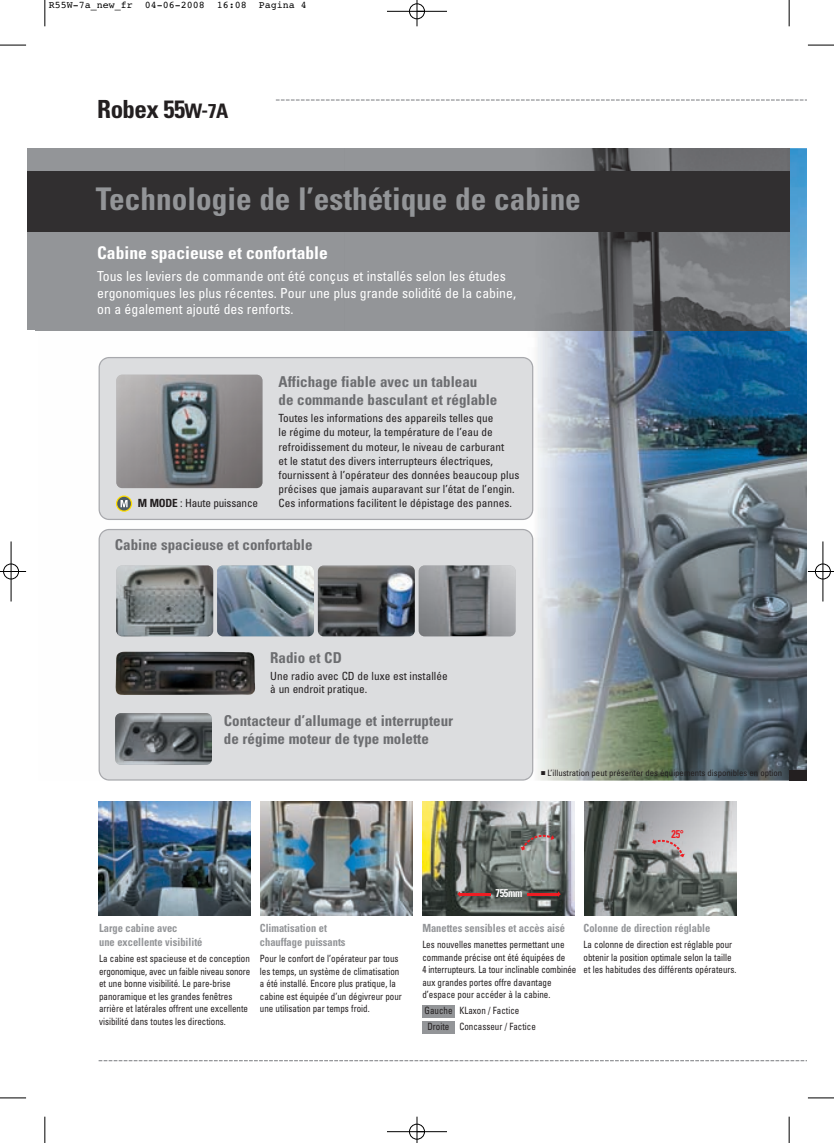
<style>
.page{position:relative;width:834px;height:1143px;background:#fff}
.page>*{position:absolute;margin:0;border:0;box-sizing:border-box;transform-origin:0 0}
.t1{font:700 condensed 31.25px "Univers LT Std";color:#939598}
.t2{font:700 condensed 25px "Univers LT Std";letter-spacing:-.02em;color:#231f20}
.t3{font:700 condensed 17.5px "Univers LT Std";color:#fff}
.t4{font:700 condensed 15px/18px "Univers LT Std";color:#6c6d70}
.t5{font:condensed 13.75px/16.5px "Univers LT Std";color:#fff}
.t6{font:condensed 11.25px/14.1px "Univers LT Std";color:#231f20}
.t7{font:700 condensed 11.25px/13.8px "Univers LT Std";color:#939598;scale:.93 1}
.t8{font:condensed 11.25px "Univers LT Std";letter-spacing:-.02em;color:#231f20}
.t9{font:700 condensed 11.25px "Univers LT Std";letter-spacing:-.02em;color:#fff;scale:.9 1}
.t10{font:700 condensed 11.25px "Univers LT Std";color:#ee1d23;scale:.9 1}
.t11{font:condensed 10px/12.5px "Univers LT Std";color:#231f20;scale:.9 1}
.t12{font:10px "Courier";color:#000}
.t13{font:condensed 8.75px "Univers LT Std";color:#231f20}
.s1{font-size:20px}
.s2{font-weight:700}
</style>
<div class="page">
<img style="left:99px;top:99px;width:708px;height:962px">
<div style="left:99px;top:357px;width:434px;height:163px;background:#dcdddf"></div>
<div style="left:99px;top:529px;width:434px;height:251px;background:#dcdddf"></div>
<img style="left:116px;top:375px;width:146px;height:113px;border-radius:6px">
<img style="left:116px;top:565px;width:97px;height:71px;border-radius:6px">
<img style="left:419px;top:565px;width:96px;height:71px;border-radius:6px">
<img style="left:217px;top:565px;width:97px;height:71px;border-radius:6px">
<img style="left:318px;top:565px;width:97px;height:71px;border-radius:6px">
<img style="left:115px;top:713px;width:97px;height:52px;border-radius:6px">
<svg style="left:116px;top:495px;width:16px;height:17px"></svg>
<svg style="left:117px;top:497px;width:14px;height:13px"></svg>
<svg style="left:121px;top:500px;width:7px;height:7px"></svg>
<div style="left:27px;top:148px;width:9px;height:182px;background:#939598"></div>
<img style="left:36px;top:148px;width:753px;height:182px">
<div style="left:27px;top:171px;width:762px;height:60px;background:#312f30"></div>
<img style="left:115px;top:651px;width:140px;height:44px">
<div style="left:422px;top:1005px;width:33px;height:12px;background:#939598"></div>
<div style="left:422px;top:1021px;width:33px;height:12px;background:#939598"></div>
<svg style="left:45px;top:0;width:1px;height:26px"></svg>
<svg style="left:0;top:45px;width:26px;height:1px"></svg>
<svg style="left:789px;top:0;width:1px;height:26px"></svg>
<svg style="left:808px;top:45px;width:26px;height:1px"></svg>
<svg style="left:45px;top:1116px;width:1px;height:26px"></svg>
<svg style="left:0;top:1097px;width:26px;height:1px"></svg>
<svg style="left:789px;top:1116px;width:1px;height:26px"></svg>
<svg style="left:808px;top:1097px;width:26px;height:1px"></svg>
<div style="left:409px;top:1123px;width:16px;height:16px;border:1px solid #fff;border-radius:50%"></div>
<div style="left:3px;top:563px;width:16px;height:16px;border:1px solid #fff;border-radius:50%"></div>
<div style="left:815px;top:563px;width:15px;height:16px;border:1px solid #fff;border-radius:50%"></div>
<hr style="left:387px;top:11px;width:60px;height:1px;background:#000">
<hr style="left:387px;top:1131px;width:60px;height:1px;background:#000">
<hr style="left:11px;top:541px;width:1px;height:60px;background:#000">
<hr style="left:822px;top:541px;width:1px;height:60px;background:#000">
<svg style="left:417px;top:0;width:1px;height:26px"></svg>
<svg style="left:417px;top:1116px;width:1px;height:26px"></svg>
<svg style="left:0;top:571px;width:26px;height:1px"></svg>
<svg style="left:808px;top:571px;width:26px;height:1px"></svg>
<div style="left:409px;top:4px;width:16px;height:15px;border:1px solid #000;border-radius:50%"></div>
<div style="left:409px;top:1124px;width:16px;height:15px;border:1px solid #000;border-radius:50%"></div>
<div style="left:3px;top:564px;width:16px;height:15px;border:1px solid #000;border-radius:50%"></div>
<div style="left:815px;top:564px;width:15px;height:15px;border:1px solid #000;border-radius:50%"></div>
<p class="t12" style="left:49px;top:1px;width:260px">R55W-7a_new_fr 04-06-2008 16:08 Pagina 4</p>
<h2 class="t2" style="left:97px;top:99px;width:133px">Robex 55<span class="s1">W-7A</span></h2>
<h1 class="t1" style="left:96px;top:186px;width:486px">Technologie de l’esthétique de cabine</h1>
<h3 class="t3" style="left:97px;top:246px;width:232px">Cabine spacieuse et confortable</h3>
<h3 class="t5" style="left:97px;top:269px;width:420px">Tous les leviers de commande ont été conçus et installés selon les études ergonomiques les plus récentes. Pour une plus grande solidité de la cabine, on a également ajouté des renforts.</h3>
<h3 class="t4" style="left:278px;top:373px;width:220px">Affichage fiable avec un tableau<br>de commande basculant et réglable</h3>
<p class="t6" style="left:278px;top:412px;width:242px">Toutes les informations des appareils telles que<br>le régime du moteur, la température de l’eau de refroidissement du moteur, le niveau de carburant<br>et le statut des divers interrupteurs électriques, fournissent à l’opérateur des données beaucoup plus précises que jamais auparavant sur l’état de l’engin.</p>
<p class="t8" style="left:138px;top:498px;width:122px"><span class="s2">M MODE</span> : Haute puissance</p>
<p class="t6" style="left:278px;top:497px;width:235px">Ces informations facilitent le dépistage des pannes.</p>
<h3 class="t4" style="left:115px;top:536px;width:199px">Cabine spacieuse et confortable</h3>
<h3 class="t4" style="left:270px;top:650px;width:73px">Radio et CD</h3>
<p class="t6" style="left:270px;top:670px;width:179px;line-height:13px">Une radio avec CD de luxe est installée à un endroit pratique.</p>
<h3 class="t4" style="left:224px;top:712px;width:231px">Contacteur d’allumage et interrupteur de régime moteur de type molette</h3>
<p class="t13" style="left:541px;top:769px;width:243px">■ L’illustration peut présenter des équipements disponibles en option</p>
<p class="t9" style="left:495px;top:888px;width:32px">755mm</p>
<p class="t10" style="left:671px;top:829px;width:15px">25°</p>
<p class="t7" style="left:99px;top:922px;width:113px">Large cabine avec<br>une excellente visibilité</p>
<p class="t11" style="left:99px;top:952px;width:169px">La cabine est spacieuse et de conception ergonomique, avec un faible niveau sonore et une bonne visibilité. Le pare-brise panoramique et les grandes fenêtres arrière et latérales offrent une excellente visibilité dans toutes les directions.</p>
<p class="t7" style="left:260px;top:922px;width:94px">Climatisation et chauffage puissants</p>
<p class="t11" style="left:260px;top:952px;width:159px">Pour le confort de l’opérateur par tous les temps, un système de climatisation a été installé. Encore plus pratique, la cabine est équipée d’un dégivreur pour une utilisation par temps froid.</p>
<p class="t7" style="left:422px;top:922px;width:155px">Manettes sensibles et accès aisé</p>
<p class="t11" style="left:422px;top:939px;width:173px">Les nouvelles manettes permettant une commande précise ont été équipées de<br>4 interrupteurs. La tour inclinable combinée aux grandes portes offre davantage d’espace pour accéder à la cabine.</p>
<p class="t11" style="left:424px;top:1004px;width:33px">Gauche</p>
<p class="t11" style="left:427px;top:1002px;width:122px;line-height:16.4px;text-indent:32px">KLaxon / Factice<br>Droite Concasseur / Factice</p>
<p class="t7" style="left:583px;top:922px;width:138px">Colonne de direction réglable</p>
<p class="t11" style="left:583px;top:939px;width:171px">La colonne de direction est réglable pour obtenir la position optimale selon la taille et les habitudes des différents opérateurs.</p>
</div>
